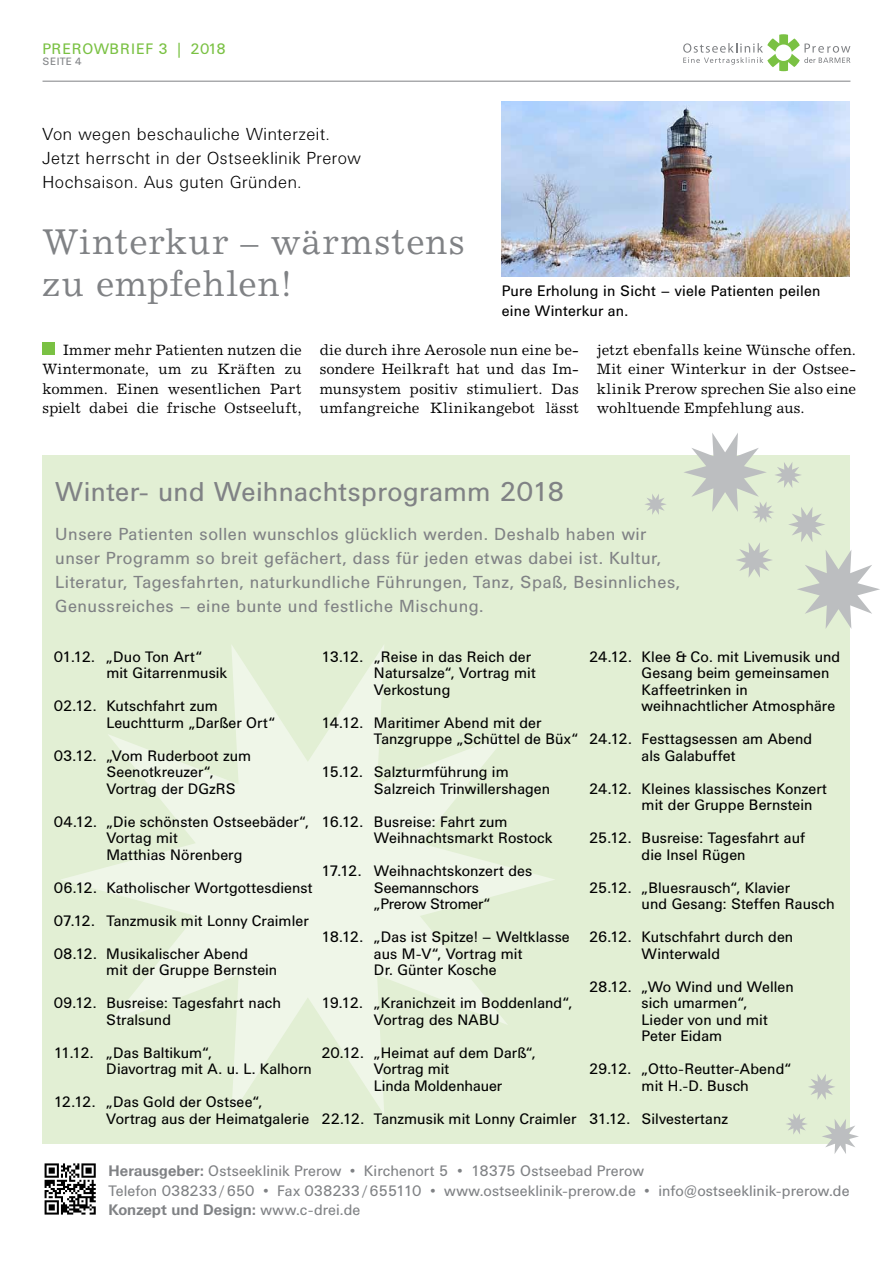
<style>
.page{position:relative;width:893px;height:1263px;background:#fff}
.page>*{position:absolute;margin:0;border:0;box-sizing:border-box;transform-origin:0 0}
.t1{font:36px/42px "Excelsior";letter-spacing:.03em;color:#808285}
.t2{font:27px "Univers BQ";letter-spacing:.005em;color:#808285}
.t3{font:17.25px/24px "Univers BQ";letter-spacing:.025em;color:#808285}
.t4{font:300 17.25px/24px "Univers BQ";letter-spacing:.03em;color:#000}
.t5{font:15px/16.5px "Univers BQ";color:#000}
.t6{font:15px/19.5px "Excelsior";letter-spacing:.01em;color:#000;text-align:justify}
.t7{font:15px/19.5px "Univers BQ";letter-spacing:.005em;color:#808285}
.t8{font:15px "Univers BQ";letter-spacing:.04em;color:#7ac143}
.t9{font:10.5px "Univers BQ";letter-spacing:.04em;color:#808285}
.s1{font-weight:700}
</style>
<div class="page">
<hr style="left:43px;top:81px;width:807px;height:1px;background:#808285">
<svg style="left:44px;top:1163px;width:52px;height:52px"></svg>
<svg style="left:45px;top:1163px;width:51px;height:51px"></svg>
<svg style="left:683px;top:34px;width:167px;height:37px"></svg>
<img style="left:502px;top:101px;width:347px;height:176px">
<div style="left:43px;top:455px;width:807px;height:689px;background:#e2efd4"></div>
<svg style="left:61px;top:645px;width:494px;height:469px"></svg>
<svg style="left:786px;top:1114px;width:21px;height:20px"></svg>
<svg style="left:645px;top:494px;width:21px;height:21px"></svg>
<svg style="left:808px;top:1074px;width:27px;height:26px"></svg>
<svg style="left:684px;top:433px;width:196px;height:196px"></svg>
<svg style="left:822px;top:1119px;width:37px;height:35px"></svg>
<div style="left:43px;top:342px;width:12px;height:13px;background:#7ac143"></div>
<p class="t8" style="left:43px;top:40px;width:185px">Prerowbrief 3 | 2018</p>
<p class="t9" style="left:43px;top:56px;width:41px">Seite 4</p>
<p class="t4" style="left:43px;top:123px;width:320px">Von wegen beschauliche Winterzeit.<br>Jetzt herrscht in der Ostseeklinik Prerow<br>Hochsaison. Aus guten Gründen.</p>
<h1 class="t1" style="left:43px;top:221px;width:424px">Winterkur – wärmstens zu empfehlen!</h1>
<p class="t5" style="left:502px;top:281px;width:320px;line-height:19.5px">Pure Erholung in Sicht – viele Patienten peilen eine Winterkur an.</p>
<p class="t6" style="left:43px;top:339px;width:261px;text-indent:21px">Immer mehr Patienten nutzen die Wintermonate, um zu Kräften zu kommen. Einen wesentlichen Part spielt dabei die frische Ostseeluft,</p>
<p class="t6" style="left:320px;top:339px;width:261px">die durch ihre Aerosole nun eine be&shy;sondere Heilkraft hat und das Im&shy;munsystem positiv stimuliert. Das umfangreiche Klinikangebot lässt</p>
<p class="t6" style="left:597px;top:339px;width:261px">jetzt ebenfalls keine Wünsche offen.<br>Mit einer Winterkur in der Ostsee&shy;klinik Prerow sprechen Sie also eine wohltuende Empfehlung aus.</p>
<h2 class="t2" style="left:55px;top:477px;width:511px">Winter- und Weihnachtsprogramm 2018</h2>
<p class="t3" style="left:55px;top:522px;width:626px">Unsere Patienten sollen wunschlos glücklich werden. Deshalb haben wir unser Programm so breit gefächert, dass für jeden etwas dabei ist. Kultur, Literatur, Tagesfahrten, naturkundliche Führungen, Tanz, Spaß, Besinnliches, Genussreiches – eine bunte und festliche Mischung.</p>
<p class="t5" style="left:106px;top:648px;width:122px;text-indent:-53px">01.12. „Duo Ton Art“ mit Gitarrenmusik</p>
<p class="t5" style="left:54px;top:698px;width:166px">02.12. Kutschfahrt zum<br>L</p>
<p class="t5" style="left:114px;top:714px;width:162px">euchtturm „Darßer Ort“</p>
<p class="t5" style="left:106px;top:747px;width:147px;text-indent:-52px">03.12. „Vom Ruderboot zum<br>Seenotkreuzer“,<br>Vortrag der DGzRS</p>
<p class="t5" style="left:106px;top:813px;width:204px;text-indent:-52px">04.12. „Die schönsten Ostseebäder“,<br>Vortag mit<br>Matthias Nörenberg</p>
<p class="t5" style="left:54px;top:879px;width:261px">06.12. Katholischer Wortgottesdienst</p>
<p class="t5" style="left:54px;top:912px;width:256px">07.12. Tanzmusik mit Lonny Craimler</p>
<p class="t5" style="left:106px;top:945px;width:173px;text-indent:-52px">08.12. Musikalischer Abend<br>mit der Gruppe Bernstein</p>
<p class="t5" style="left:106px;top:995px;width:176px;text-indent:-52px">09.12. Busreise: Tagesfahrt nach<br>Stralsund</p>
<p class="t5" style="left:54px;top:1044px;width:159px">11.12. „Das Baltikum“,<br>D</p>
<p class="t5" style="left:117px;top:1061px;width:196px">iavortrag mit A. u. L. Kalhorn</p>
<p class="t5" style="left:106px;top:1094px;width:204px;text-indent:-52px">12.12. „Das Gold der Ostsee“,<br>Vortrag aus der Heimatgalerie</p>
<p class="t5" style="left:321px;top:648px;width:211px">13.12. „Reise in das Reich der<br>N</p>
<p class="t5" style="left:374px;top:665px;width:164px;text-indent:11px">atursalze“, Vortrag mit<br>Verkostung</p>
<p class="t5" style="left:321px;top:714px;width:221px">14.12. Maritimer Abend mit der<br>T</p>
<p class="t5" style="left:381px;top:731px;width:198px">anzgruppe „Schüttel de Büx“</p>
<p class="t5" style="left:374px;top:764px;width:178px;text-indent:-52px">15.12. Salzturmführung im<br>Salzreich Trinwillershagen</p>
<p class="t5" style="left:321px;top:813px;width:188px">16.12. Busreise: Fahrt zum<br>W</p>
<p class="t5" style="left:389px;top:830px;width:165px">eihnachtsmarkt Rostock</p>
<p class="t5" style="left:374px;top:863px;width:160px;text-indent:-52px">17.12. Weihnachtskonzert des<br>Seemannschors „Prerow Stromer“</p>
<p class="t5" style="left:321px;top:929px;width:250px">18.12. „Das ist Spitze! – Weltklasse</p>
<p class="t5" style="left:374px;top:945px;width:150px">aus M-V“, Vortrag mit</p>
<p class="t5" style="left:321px;top:962px;width:33px">D</p>
<p class="t5" style="left:385px;top:962px;width:113px">r. Günter Kosche</p>
<p class="t5" style="left:374px;top:995px;width:200px;text-indent:-52px">19.12. „Kranichzeit im Boddenland“,<br>Vortrag des NAB</p>
<p class="t5" style="left:489px;top:1011px;width:12px">U</p>
<p class="t5" style="left:321px;top:1044px;width:216px">20.12. „Heimat auf dem Darß“,</p>
<p class="t5" style="left:374px;top:1061px;width:77px">Vortrag mit</p>
<p class="t5" style="left:321px;top:1077px;width:32px">L</p>
<p class="t5" style="left:382px;top:1077px;width:122px">inda Moldenhauer</p>
<p class="t5" style="left:321px;top:1110px;width:256px">22.12. Tanzmusik mit Lonny Craimler</p>
<p class="t5" style="left:642px;top:648px;width:200px;text-indent:-52px">24.12. Klee &amp; Co. mit Livemusik und<br>Gesang beim gemeinsamen<br>Kaffeetrinken in weihnachtlicher Atmosphäre</p>
<p class="t5" style="left:642px;top:731px;width:172px;text-indent:-52px">24.12. Festtagsessen am Abend als Galabuffet</p>
<p class="t5" style="left:642px;top:780px;width:187px;text-indent:-52px">24.12. Kleines klassisches Konzert mit der Gruppe Bernstein</p>
<p class="t5" style="left:589px;top:830px;width:218px;text-align:center">25.12. Busreise: Tagesfahrt auf die I nsel Rügen</p>
<p class="t5" style="left:642px;top:879px;width:195px;text-indent:-52px">25.12. „Bluesrausch“, Klavier<br>und Gesang: Steffen Rausch</p>
<p class="t5" style="left:589px;top:929px;width:206px">26.12. Kutschfahrt durch den<br>W</p>
<p class="t5" style="left:657px;top:945px;width:64px">interwald</p>
<p class="t5" style="left:589px;top:978px;width:206px">28.12. „Wo Wind und Wellen</p>
<p class="t5" style="left:642px;top:995px;width:107px">sich umarmen“,</p>
<p class="t5" style="left:589px;top:1011px;width:32px">L</p>
<p class="t5" style="left:642px;top:1011px;width:128px;text-indent:8px">ieder von und mit<br>Peter Eidam</p>
<p class="t5" style="left:642px;top:1061px;width:151px;text-indent:-52px">29.12. „Otto-Reutter-Abend“ mit H.-D. Busch</p>
<p class="t5" style="left:589px;top:1110px;width:141px">31.12. Silvestertanz</p>
<p class="t7" style="left:108px;top:1161px;width:743px"><span class="s1">Herausgeber:</span> Ostseeklinik Prerow • Kirchenort 5 • 18375 Ostseebad Prerow<br>Telefon 038233/650 • Fax 038233/655110 • www.ostseeklinik-prerow.de • info@ostseeklinik-prerow.de<br><span class="s1">Konzept und Design:</span> www.c-drei.de</p>
</div>
